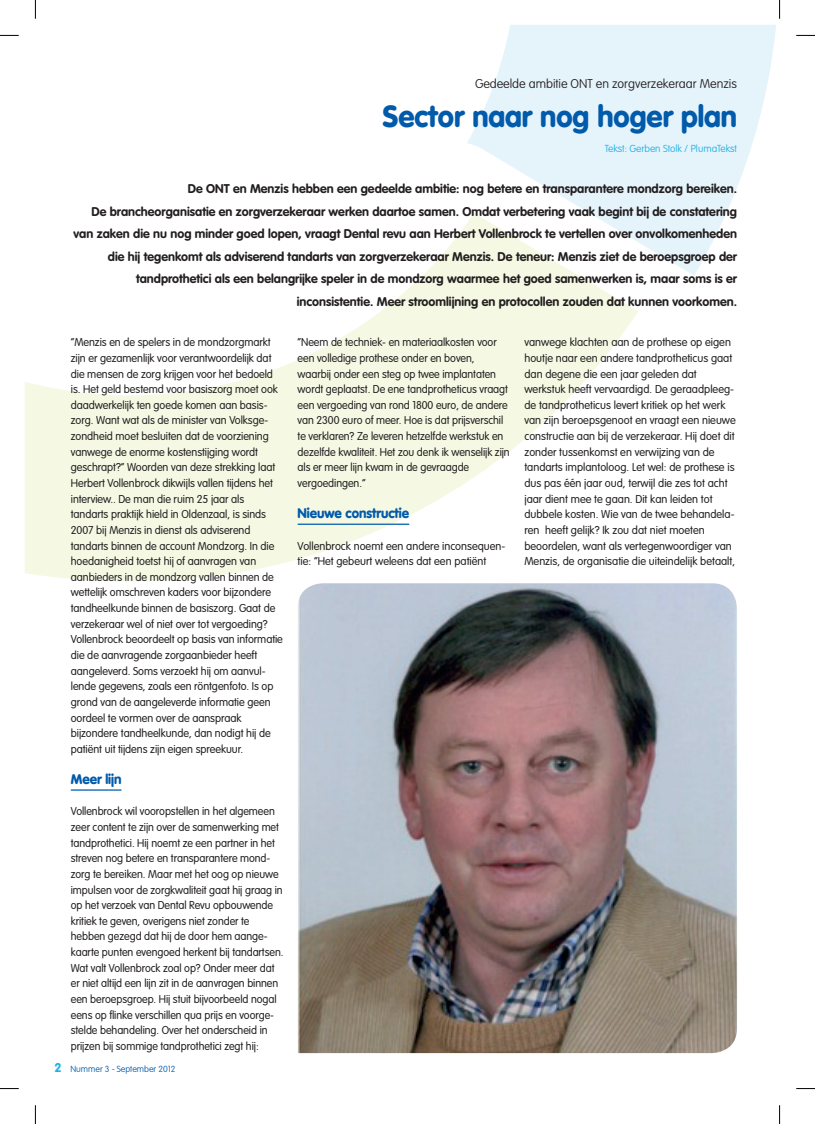
<style>
.page{position:relative;width:815px;height:1124px;background:#fff}
.page>*{position:absolute;margin:0;border:0;box-sizing:border-box;transform-origin:0 0}
.t1{font:900 30px "VAG Rounded";color:#015aaa}
.t2{font:900 13.75px "VAG Rounded";letter-spacing:-.005em;color:#015aaa}
.t3{font:700 12.5px/22.5px "VAG Rounded";color:#231f20;text-align:right}
.t4{font:100 12.5px "VAG Rounded";color:#231f20}
.t5{font:300 11.25px/15.6px "VAG Rounded";letter-spacing:-.005em;color:#231f20}
.t6{font:300 11.25px/15.6px "VAG Rounded";letter-spacing:-.005em;color:#231f20;scale:.96 1}
.t7{font:100 10px "VAG Rounded";color:#1fb0e6}
.t8{font:100 8.75px "VAG Rounded";color:#015aaa}
.s1{font-weight:700;font-size:12.5px;color:#1fb0e6}
</style>
<div class="page">
<svg style="left:467px;top:25px;width:309px;height:250px;fill:#e5f3fb"></svg>
<svg style="left:25px;top:213px;width:613px;height:368px;fill:#f5f9e4"></svg>
<hr style="left:71px;top:789px;width:51px;height:1px;background:#015aaa">
<hr style="left:298px;top:523px;width:111px;height:1px;background:#015aaa">
<img style="left:298px;top:583px;width:439px;height:469px">
<svg style="left:0;top:35px;width:19px;height:1px"></svg>
<svg style="left:796px;top:35px;width:19px;height:1px"></svg>
<svg style="left:0;top:1088px;width:19px;height:1px"></svg>
<svg style="left:796px;top:1088px;width:19px;height:1px"></svg>
<svg style="left:35px;top:0;width:1px;height:19px"></svg>
<svg style="left:35px;top:1105px;width:1px;height:18px"></svg>
<svg style="left:779px;top:0;width:1px;height:19px"></svg>
<svg style="left:779px;top:1105px;width:1px;height:18px"></svg>
<p class="t4" style="left:475px;top:76px;width:264px">Gedeelde ambitie ONT en zorgverzekeraar Menzis</p>
<h1 class="t1" style="left:383px;top:99px;width:356px">Sector naar nog hoger plan</h1>
<p class="t7" style="left:605px;top:143px;width:134px">Tekst: Gerben Stolk / PlumaTekst</p>
<p class="t3" style="left:73px;top:177px;width:665px">De ONT en Menzis hebben een gedeelde ambitie: nog betere en transparantere mondzorg bereiken.<br>De brancheorganisatie en zorgverzekeraar werken daartoe samen. Omdat verbetering vaak begint bij de constatering van zaken die nu nog minder goed lopen, vraagt Dental revu aan Herbert Vollenbrock te vertellen over onvolkomenheden die hij tegenkomt als adviserend tandarts van zorgverzekeraar Menzis. De teneur: Menzis ziet de beroepsgroep der tandprothetici als een belangrijke speler in de mondzorg waarmee het goed samenwerken is, maar soms is er inconsistentie. Meer stroomlijning en protocollen zouden dat kunnen voorkomen.</p>
<p class="t5" style="left:71px;top:334px;width:214px">“Menzis en de spelers in de mondzorgmarkt zijn er gezamenlijk voor verantwoordelijk dat die mensen de zorg krijgen voor het bedoeld is. Het geld bestemd voor basiszorg moet ook daadwerkelijk ten goede komen aan basis&shy;zorg. Want wat als de minister van Volksge&shy;zondheid moet besluiten dat de voorziening vanwege de enorme kostenstijging wordt geschrapt?” Woorden van deze strekking laat Herbert Vollenbrock dikwijls vallen tijdens het interview.. De man die ruim 25 jaar als tandarts praktijk hield in Oldenzaal, is sinds 2007 bij Menzis in dienst als adviserend tandarts binnen de account Mondzorg. In die hoedanigheid toetst hij of aanvragen van aanbieders in de mondzorg vallen binnen de wettelijk omschreven kaders voor bijzondere tandheelkunde binnen de basiszorg. Gaat de verzekeraar wel of niet over tot vergoeding?<br>Vollenbrock beoordeelt op basis van informatie die de aanvragende zorgaanbieder heeft aangeleverd. Soms verzoekt hij om aanvul&shy;lende gegevens, zoals een röntgenfoto. Is op grond van de aangeleverde informatie geen oordeel te vormen over de aanspraak bijzondere tandheelkunde, dan nodigt hij de patiënt uit tijdens zijn eigen spreekuur.</p>
<p class="t2" style="left:71px;top:770px;width:52px">Meer lijn</p>
<p class="t6" style="left:71px;top:803px;width:223px">Vollenbrock wil vooropstellen in het algemeen zeer content te zijn over de samenwerking met tandprothetici. Hij noemt ze een partner in het streven nog betere en transparantere mond&shy;zorg te bereiken. Maar met het oog op nieuwe impulsen voor de zorgkwaliteit gaat hij graag in op het verzoek van Dental Revu opbouwende kritiek te geven, overigens niet zonder te hebben gezegd dat hij de door hem aange&shy;kaarte punten evengoed herkent bij tandartsen.<br>Wat valt Vollenbrock zoal op? Onder meer dat er niet altijd een lijn zit in de aanvragen binnen een beroepsgroep. Hij stuit bijvoorbeeld nogal eens op flinke verschillen qua prijs en voorge&shy;stelde behandeling. Over het onderscheid in prijzen bij sommige tandprothetici zegt hij:</p>
<p class="t6" style="left:298px;top:334px;width:222px">“Neem de techniek- en materiaalkosten voor een volledige prothese onder en boven, waarbij onder een steg op twee implantaten wordt geplaatst. De ene tandprotheticus vraagt een vergoeding van rond 1800 euro, de andere van 2300 euro of meer. Hoe is dat prijsverschil te verklaren? Ze leveren hetzelfde werkstuk en dezelfde kwaliteit. Het zou denk ik wenselijk zijn als er meer lijn kwam in de gevraagde vergoedingen.”</p>
<p class="t2" style="left:298px;top:505px;width:113px">Nieuwe constructie</p>
<p class="t5" style="left:298px;top:537px;width:209px">Vollenbrock noemt een andere inconsequen&shy;tie: “Het gebeurt weleens dat een patiënt</p>
<p class="t5" style="left:524px;top:334px;width:213px">vanwege klachten aan de prothese op eigen houtje naar een andere tandprotheticus gaat dan degene die een jaar geleden dat werkstuk heeft vervaardigd. De geraadpleeg&shy;de tandprotheticus levert kritiek op het werk van zijn beroepsgenoot en vraagt een nieuwe constructie aan bij de verzekeraar. Hij doet dit zonder tussenkomst en verwijzing van de tandarts implantoloog. Let wel: de prothese is dus pas één jaar oud, terwijl die zes tot acht jaar dient mee te gaan. Dit kan leiden tot dubbele kosten. Wie van de twee behandela&shy;ren heeft gelijk? Ik zou dat niet moeten beoordelen, want als vertegenwoordiger van Menzis, de organisatie die uiteindelijk betaalt,</p>
<p class="t8" style="left:54px;top:1064px;width:123px"><span class="s1">2</span> Nummer 3 - September 2012</p>
</div>
